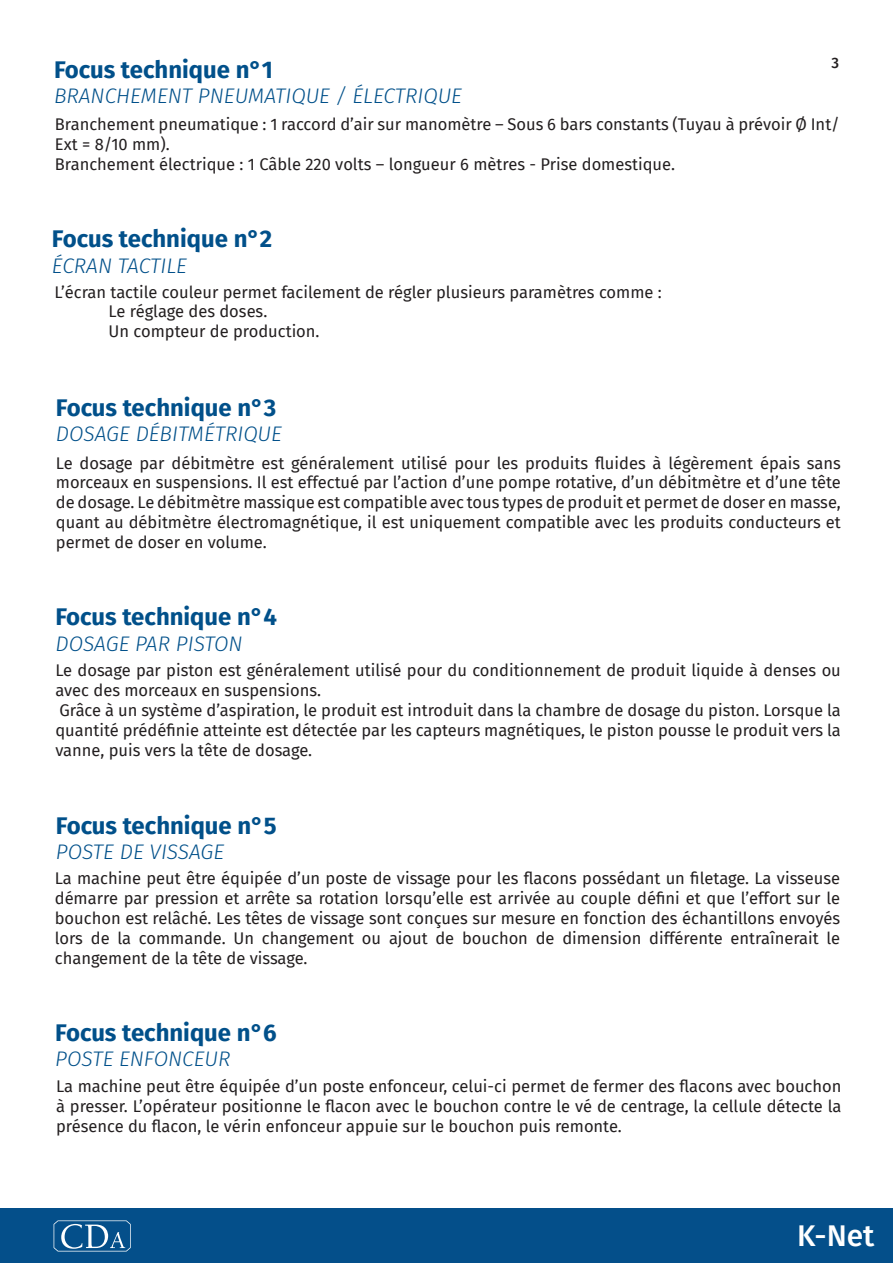
<style>
.page{position:relative;width:893px;height:1263px;background:#fff}
.page>*{position:absolute;margin:0;border:0;box-sizing:border-box;transform-origin:0 0}
.t1{font:500 30px "Fira Sans";color:#fff}
.t2{font:700 24px "Fira Sans";color:#01508a}
.t3{font:italic 300 21px "Fira Sans";color:#01508a}
.t4{font:16.5px/19.8px "Fira Sans";color:#231f20;text-align:justify}
.t5{font:500 15px "Fira Sans";color:#231f20}
</style>
<div class="page">
<div style="left:0;top:1208px;width:893px;height:54px;background:#044f8a"></div>
<svg style="left:54px;top:1220px;width:77px;height:31px"></svg>
<p class="t5" style="left:831px;top:51px;width:9px">3</p>
<p class="t2" style="left:54px;top:49px;width:221px">Focus technique n°1</p>
<p class="t3" style="left:54px;top:81px;width:409px">BRANCHEMENT PNEUMATIQUE / ÉLECTRIQUE</p>
<p class="t4" style="left:55px;top:114px;width:786px">Branchement pneumatique : 1 raccord d’air sur manomètre – Sous 6 bars constants (Tuyau à prévoir Ø Int/<br>Ext = 8/10 mm).</p>
<p class="t4" style="left:55px;top:154px;width:622px">Branchement électrique : 1 Câble 220 volts – longueur 6 mètres - Prise domestique.</p>
<p class="t2" style="left:52px;top:219px;width:222px">Focus technique n°2</p>
<p class="t3" style="left:52px;top:250px;width:137px">ÉCRAN TACTILE</p>
<p class="t4" style="left:55px;top:282px;width:609px">L’écran tactile couleur permet facilement de régler plusieurs paramètres comme :</p>
<p class="t4" style="left:109px;top:301px;width:160px">Le réglage des doses.</p>
<p class="t4" style="left:109px;top:321px;width:212px">Un compteur de production.</p>
<p class="t2" style="left:56px;top:388px;width:222px">Focus technique n°3</p>
<p class="t3" style="left:56px;top:419px;width:228px">DOSAGE DÉBITMÉTRIQUE</p>
<p class="t4" style="left:56px;top:452px;width:786px">Le dosage par débitmètre est généralement utilisé pour les produits fluides à légèrement épais sans morceaux en suspensions. Il est effectué par l’action d’une pompe rotative, d’un débitmètre et d’une tête de dosage. Le débitmètre massique est compatible avec tous types de produit et permet de doser en masse, quant au débitmètre électromagnétique, il est uniquement compatible avec les produits conducteurs et permet de doser en volume.</p>
<p class="t2" style="left:55px;top:597px;width:223px">Focus technique n°4</p>
<p class="t3" style="left:55px;top:628px;width:189px">DOSAGE PAR PISTON</p>
<p class="t4" style="left:55px;top:660px;width:787px">Le dosage par piston est généralement utilisé pour du conditionnement de produit liquide à denses ou avec des morceaux en suspensions.</p>
<p class="t4" style="left:55px;top:700px;width:787px">Grâce à un système d’aspiration, le produit est introduit dans la chambre de dosage du piston. Lorsque la quantité prédéfinie atteinte est détectée par les capteurs magnétiques, le piston pousse le produit vers la vanne, puis vers la tête de dosage.</p>
<p class="t2" style="left:56px;top:805px;width:222px">Focus technique n°5</p>
<p class="t3" style="left:56px;top:837px;width:170px">POSTE DE VISSAGE</p>
<p class="t4" style="left:55px;top:868px;width:787px">La machine peut être équipée d’un poste de vissage pour les flacons possédant un filetage. La visseuse démarre par pression et arrête sa rotation lorsqu’elle est arrivée au couple défini et que l’effort sur le bouchon est relâché. Les têtes de vissage sont conçues sur mesure en fonction des échantillons envoyés lors de la commande. Un changement ou ajout de bouchon de dimension différente entraînerait le changement de la tête de vissage.</p>
<p class="t2" style="left:55px;top:1012px;width:223px">Focus technique n°6</p>
<p class="t3" style="left:55px;top:1044px;width:177px">POSTE ENFONCEUR</p>
<p class="t4" style="left:56px;top:1076px;width:787px">La machine peut être équipée d’un poste enfonceur, celui-ci permet de fermer des flacons avec bouchon à presser. L’opérateur positionne le flacon avec le bouchon contre le vé de centrage, la cellule détecte la présence du flacon, le vérin enfonceur appuie sur le bouchon puis remonte.</p>
<h1 class="t1" style="left:797px;top:1212px;width:79px">K-Net</h1>
</div>
